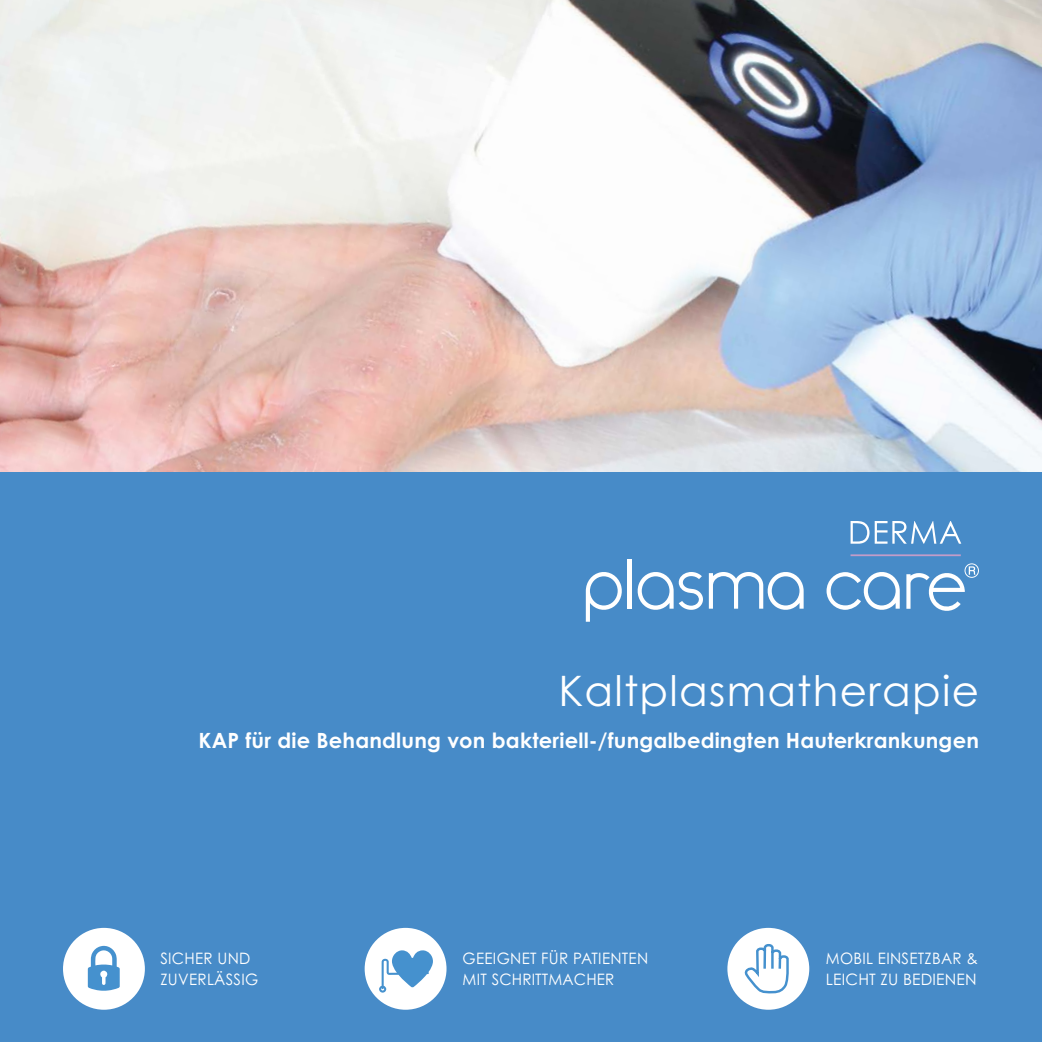
<style>
.page{position:relative;width:1042px;height:1042px;background:#fff}
.page>*{position:absolute;margin:0;border:0;box-sizing:border-box;transform-origin:0 0}
.t1{font:42px "Century Gothic Pro";letter-spacing:.03em;color:#fff}
.t2{font:700 21px "Century Gothic Pro";letter-spacing:.01em;color:#fff}
.t3{font:15.75px/21px "Century Gothic Pro";letter-spacing:.02em;color:#fff;scale:.96 1}
</style>
<div class="page">
<div style="left:0;top:460px;width:1042px;height:582px;background:#478bc8"></div>
<img style="left:0;top:0;width:1042px;height:471px">
<hr style="left:628px;top:559px;width:4px;height:50px;background:#fff">
<svg style="left:586px;top:572px;width:36px;height:50px"></svg>
<svg style="left:637px;top:572px;width:66px;height:38px"></svg>
<svg style="left:709px;top:572px;width:94px;height:38px"></svg>
<svg style="left:826px;top:572px;width:74px;height:38px"></svg>
<svg style="left:906px;top:563px;width:73px;height:48px"></svg>
<svg style="left:850px;top:521px;width:111px;height:23px"></svg>
<hr style="left:850px;top:554px;width:111px;height:2px;background:#c29cc8">
<div style="left:63px;top:928px;width:82px;height:81px;background:#fff;border-radius:50%"></div>
<svg style="left:88px;top:946px;width:32px;height:44px"></svg>
<div style="left:365px;top:928px;width:81px;height:81px;background:#fff;border-radius:50%"></div>
<svg style="left:379px;top:950px;width:54px;height:42px"></svg>
<div style="left:727px;top:928px;width:82px;height:81px;background:#fff;border-radius:50%"></div>
<svg style="left:744px;top:927px;width:47px;height:67px"></svg>
<h1 class="t1" style="left:558px;top:665px;width:422px">Kaltplasmatherapie</h1>
<h2 class="t2" style="left:198px;top:727px;width:782px">KAP für die Behandlung von bakteriell-/fungalbedingten Hauterkrankungen</h2>
<p class="t3" style="left:160px;top:948px;width:104px">SICHER UND<br>ZUVERLÄSSIG</p>
<p class="t3" style="left:463px;top:948px;width:195px">GEEIGNET FÜR PATIENTEN<br>MIT SCHRITTMACHER</p>
<p class="t3" style="left:826px;top:948px;width:160px">MOBIL EINSETZBAR &amp;<br>LEICHT ZU BEDIENEN</p>
</div>
